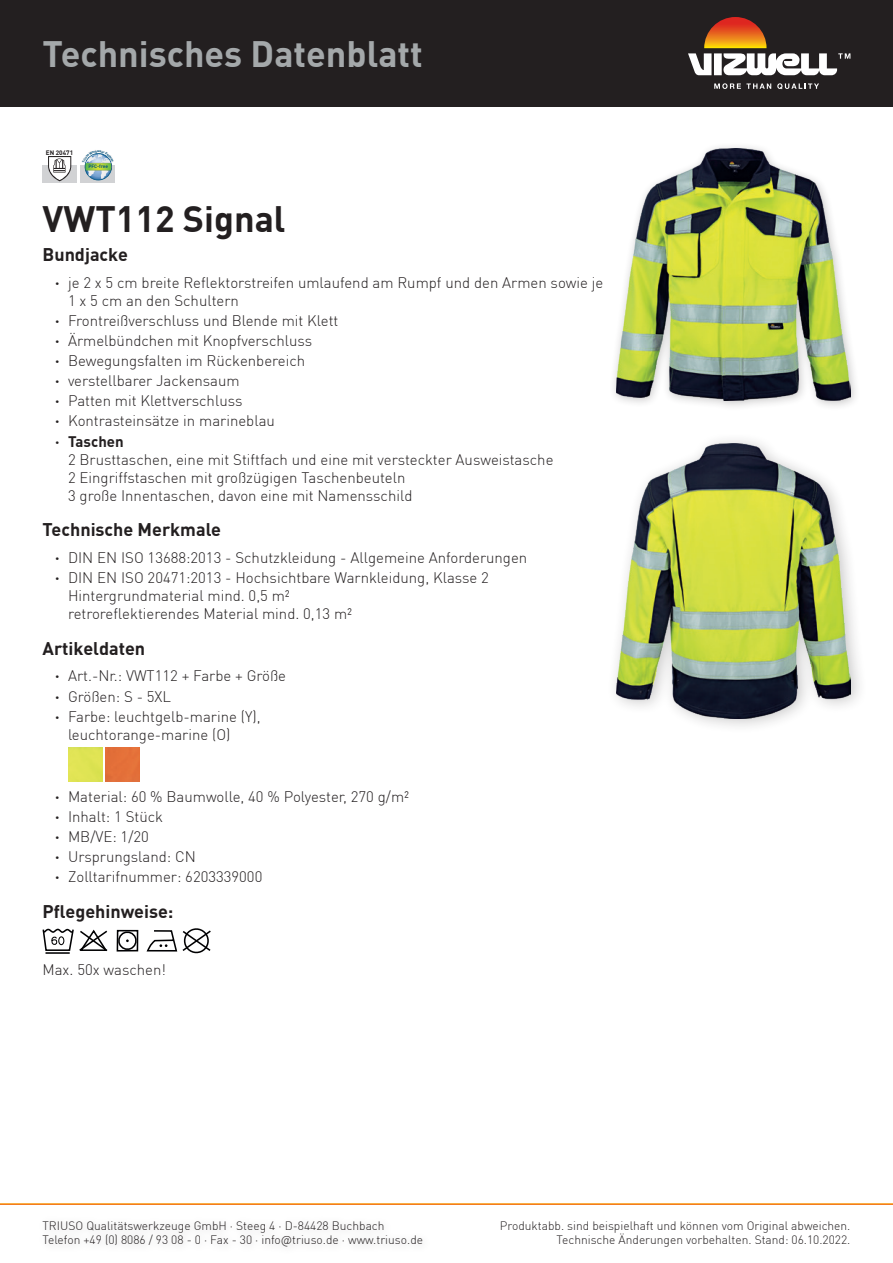
<style>
.page{position:relative;width:893px;height:1263px;background:#fff}
.page>*{position:absolute;margin:0;border:0;box-sizing:border-box;transform-origin:0 0}
.t1{font:700 36px "DIN Pro";color:#a4a8aa}
.t2{font:700 36px "DIN Pro";color:#231f20}
.t3{font:700 18px "DIN Pro";color:#231f20}
.t4{font:300 15px/20.1px "DIN Pro";color:#231f20}
.t5{font:300 12px/14.4px "DIN Pro";color:#231f20}
.t6{font:700 6.45px "DIN Pro";color:#231f20}
.t7{font:700 4.8px "DIN Pro";letter-spacing:-.005em;color:#005482}
.t8{font:700 3.3px "DIN Pro";color:#005482}
.s1{font-weight:700}
</style>
<div class="page">
<div style="left:37px;top:1213px;width:395px;height:43px;background:#fbfbfb"></div>
<div style="left:0;top:0;width:893px;height:106px;background:#231f20"></div>
<svg style="left:714px;top:83px;width:57px;height:6px"></svg>
<svg style="left:777px;top:83px;width:42px;height:6px"></svg>
<svg style="left:688px;top:17px;width:162px;height:58px"></svg>
<hr style="left:0;top:1203px;width:893px;height:2px;background:#f47921">
<div style="left:43px;top:166px;width:34px;height:17px;background:#d1d2d4"></div>
<svg style="left:48px;top:156px;width:23px;height:25px"></svg>
<div style="left:81px;top:166px;width:34px;height:17px;background:#d1d2d4"></div>
<div style="left:606px;top:432px;width:261px;height:303px;background:#231f20;opacity:.25"></div>
<img style="left:617px;top:443px;width:233px;height:275px">
<img style="left:68px;top:747px;width:34px;height:34px">
<img style="left:106px;top:747px;width:34px;height:34px">
<svg style="left:146px;top:928px;width:65px;height:26px"></svg>
<svg style="left:43px;top:928px;width:65px;height:25px"></svg>
<hr style="left:46px;top:952px;width:24px;height:2px;background:#000002">
<svg style="left:116px;top:929px;width:23px;height:22px"></svg>
<div style="left:609px;top:141px;width:252px;height:270px;background:#231f20;opacity:.25"></div>
<img style="left:617px;top:149px;width:233px;height:252px">
<svg style="left:82px;top:150px;width:32px;height:30px"></svg>
<h1 class="t1" style="left:43px;top:30px;width:382px">Technisches Datenblatt</h1>
<p class="t6" style="left:46px;top:148px;width:29px">EN 20471</p>
<p class="t8" style="left:97px;top:149px;width:4px">w</p>
<p class="t7" style="left:88px;top:164px;width:21px">PFC-free</p>
<h1 class="t2" style="left:43px;top:195px;width:245px">VWT112 Signal</h1>
<p class="t3" style="left:43px;top:243px;width:87px">Bundjacke</p>
<p class="t4" style="left:68px;top:273px;width:537px;line-height:18px;text-indent:-13px"><span class="s1">ˁ</span> je 2 x 5 cm breite Reflektorstreifen umlaufend am Rumpf und den Armen sowie je<br>1 x 5 cm an den Schultern</p>
<p class="t4" style="left:55px;top:310px;width:285px"><span class="s1">ˁ</span> Frontreißverschluss und Blende mit Klett <span class="s1">ˁ</span> Ärmelbündchen mit Knopfverschluss<br><span class="s1">ˁ</span> Bewegungsfalten im Rückenbereich<br><span class="s1">ˁ</span> verstellbarer Jackensaum<br><span class="s1">ˁ</span> Patten mit Klettverschluss<br><span class="s1">ˁ</span> Kontrasteinsätze in marineblau<br><span class="s1">ˁ Taschen</span></p>
<p class="t4" style="left:68px;top:450px;width:487px;line-height:18px">2 Brusttaschen, eine mit Stiftfach und eine mit versteckter Ausweistasche<br>2 Eingriffstaschen mit großzügigen Taschenbeuteln<br>3 große Innentaschen, davon eine mit Namensschild</p>
<p class="t3" style="left:43px;top:518px;width:180px">Technische Merkmale</p>
<p class="t4" style="left:55px;top:547px;width:473px"><span class="s1">ˁ</span> DIN EN ISO 13688:2013 - Schutzkleidung - Allgemeine Anforderungen <span class="s1">ˁ</span> DIN EN ISO 20471:2013 - Hochsichtbare Warnkleidung, Klasse 2</p>
<p class="t4" style="left:68px;top:586px;width:286px;line-height:18px">Hintergrundmaterial mind. 0,5 m² retroreflektierendes Material mind. 0,13 m²</p>
<p class="t3" style="left:43px;top:636px;width:104px">Artikeldaten</p>
<p class="t4" style="left:55px;top:666px;width:232px"><span class="s1">ˁ</span> Art.-Nr.: VWT112 + Farbe + Größe <span class="s1">ˁ</span> Größen: S - 5XL<br><span class="s1">ˁ</span> Farbe: leuchtgelb-marine (Y),</p>
<p class="t4" style="left:68px;top:724px;width:164px">leuchtorange-marine (O)</p>
<p class="t4" style="left:55px;top:786px;width:355px"><span class="s1">ˁ</span> Material: 60 % Baumwolle, 40 % Polyester, 270 g/m² <span class="s1">ˁ</span> Inhalt: 1 Stück<br><span class="s1">ˁ</span> MB/VE: 1/20<br><span class="s1">ˁ</span> Ursprungsland: CN<br><span class="s1">ˁ</span> Zolltarifnummer: 6203339000</p>
<p class="t3" style="left:43px;top:900px;width:132px">Pflegehinweise:</p>
<p class="t4" style="left:43px;top:959px;width:125px">Max. 50x waschen!</p>
<p class="t5" style="left:43px;top:1218px;width:382px">TRIUSO Qualitätswerkzeuge GmbH · Steeg 4 · D-84428 Buchbach<br>Telefon +49 (0) 8086 / 93 08 - 0 · Fax - 30 · info@triuso.de · www.triuso.de</p>
<p class="t5" style="left:500px;top:1218px;width:352px;text-align:right">Produktabb. sind beispielhaft und können vom Original abweichen.<br>Technische Änderungen vorbehalten. Stand: 06.10.2022.</p>
</div>
